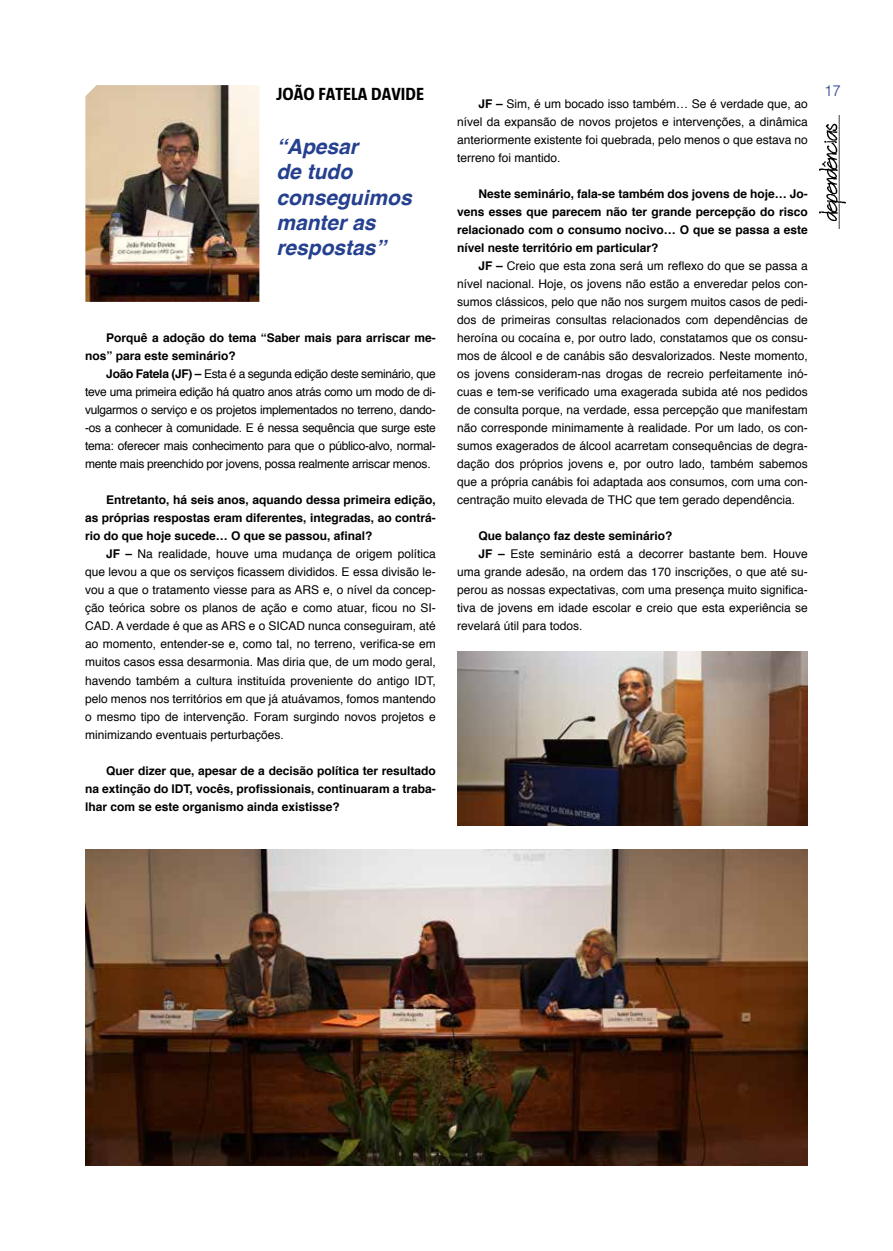
<style>
.page{position:relative;width:893px;height:1251px;background:#fff}
.page>*{position:absolute;margin:0;border:0;box-sizing:border-box;transform-origin:0 0}
.t1{font:italic 700 21px/25.2px "Helvetica";color:#25408f}
.t2{font:700 18px "Taz";color:#000}
.t3{font:300 15px "Helvetica";color:#25408f}
.t4{font:12px/18px "Helvetica";color:#000;text-align:justify}
.t5{font:700 12px/18px "Helvetica";color:#000;text-align:justify}
.s1{font-weight:700}
</style>
<div class="page">
<img style="left:820px;top:115px;width:25px;height:113px">
<img style="left:85px;top:85px;width:174px;height:217px">
<img style="left:85px;top:849px;width:723px;height:316px">
<img style="left:457px;top:651px;width:351px;height:174px">
<h2 class="t2" style="left:276px;top:83px;width:149px">JOÃO FATELA DAVIDE</h2>
<p class="t3" style="left:824px;top:78px;width:18px">17</p>
<h1 class="t1" style="left:276px;top:134px;width:137px">“Apesar<br>de tudo conseguimos manter as respostas”</h1>
<p class="t4" style="left:457px;top:95px;width:352px;text-indent:21px"><span class="s1">JF –</span> Sim, é um bocado isso também… Se é verdade que, ao nível da expansão de novos projetos e intervenções, a dinâmica anteriormente existente foi quebrada, pelo menos o que estava no terreno foi mantido.</p>
<p class="t5" style="left:457px;top:185px;width:352px;text-indent:21px">Neste seminário, fala-se também dos jovens de hoje… Jo&shy;vens esses que parecem não ter grande percepção do risco relacionado com o consumo nocivo… O que se passa a este nível neste território em particular?</p>
<p class="t4" style="left:457px;top:257px;width:352px;text-indent:21px"><span class="s1">JF –</span> Creio que esta zona será um reflexo do que se passa a nível nacional. Hoje, os jovens não estão a enveredar pelos con&shy;sumos clássicos, pelo que não nos surgem muitos casos de pedi&shy;dos de primeiras consultas relacionados com dependências de heroína ou cocaína e, por outro lado, constatamos que os consu&shy;mos de álcool e de canábis são desvalorizados. Neste momento, os jovens consideram-nas drogas de recreio perfeitamente inó&shy;cuas e tem-se verificado uma exagerada subida até nos pedidos de consulta porque, na verdade, essa percepção que manifestam não corresponde minimamente à realidade. Por um lado, os con&shy;sumos exagerados de álcool acarretam consequências de degra&shy;dação dos próprios jovens e, por outro lado, também sabemos que a própria canábis foi adaptada aos consumos, com uma con&shy;centração muito elevada de THC que tem gerado dependência.</p>
<p class="t5" style="left:478px;top:527px;width:196px">Que balanço faz deste seminário?</p>
<p class="t4" style="left:478px;top:545px;width:331px"><span class="s1">JF –</span> Este seminário está a decorrer bastante bem. Houve</p>
<p class="t4" style="left:457px;top:563px;width:352px">uma grande adesão, na ordem das 170 inscrições, o que até su-</p>
<p class="t4" style="left:457px;top:581px;width:352px">perou as nossas expectativas, com uma presença muito significa-</p>
<p class="t4" style="left:457px;top:599px;width:352px">tiva de jovens em idade escolar e creio que esta experiência se</p>
<p class="t4" style="left:457px;top:617px;width:127px">revelará útil para todos.</p>
<p class="t5" style="left:85px;top:329px;width:352px;text-indent:21px">Porquê a adoção do tema “Saber mais para arriscar me&shy;nos” para este seminário?</p>
<p class="t4" style="left:85px;top:365px;width:352px;text-indent:21px"><span class="s1">João Fatela (JF) –</span> Esta é a segunda edição deste seminário, que teve uma primeira edição há quatro anos atrás como um modo de di&shy;vulgarmos o serviço e os projetos implementados no terreno, dando--os a conhecer à comunidade. E é nessa sequência que surge este tema: oferecer mais conhecimento para que o público-alvo, normal&shy;mente mais preenchido por jovens, possa realmente arriscar menos.</p>
<p class="t5" style="left:85px;top:491px;width:352px;text-indent:21px">Entretanto, há seis anos, aquando dessa primeira edição, as próprias respostas eram diferentes, integradas, ao contrá&shy;rio do que hoje sucede… O que se passou, afinal?</p>
<p class="t4" style="left:85px;top:545px;width:352px;text-indent:21px"><span class="s1">JF –</span> Na realidade, houve uma mudança de origem política que levou a que os serviços ficassem divididos. E essa divisão le&shy;vou a que o tratamento viesse para as ARS e, o nível da concep&shy;ção teórica sobre os planos de ação e como atuar, ficou no SI-CAD. A verdade é que as ARS e o SICAD nunca conseguiram, até ao momento, entender-se e, como tal, no terreno, verifica-se em muitos casos essa desarmonia. Mas diria que, de um modo geral, havendo também a cultura instituída proveniente do antigo IDT, pelo menos nos territórios em que já atuávamos, fomos mantendo o mesmo tipo de intervenção. Foram surgindo novos projetos e minimizando eventuais perturbações.</p>
<p class="t5" style="left:85px;top:761px;width:352px;text-indent:21px">Quer dizer que, apesar de a decisão política ter resultado na extinção do IDT, vocês, profissionais, continuaram a traba&shy;lhar com se este organismo ainda existisse?</p>
</div>
